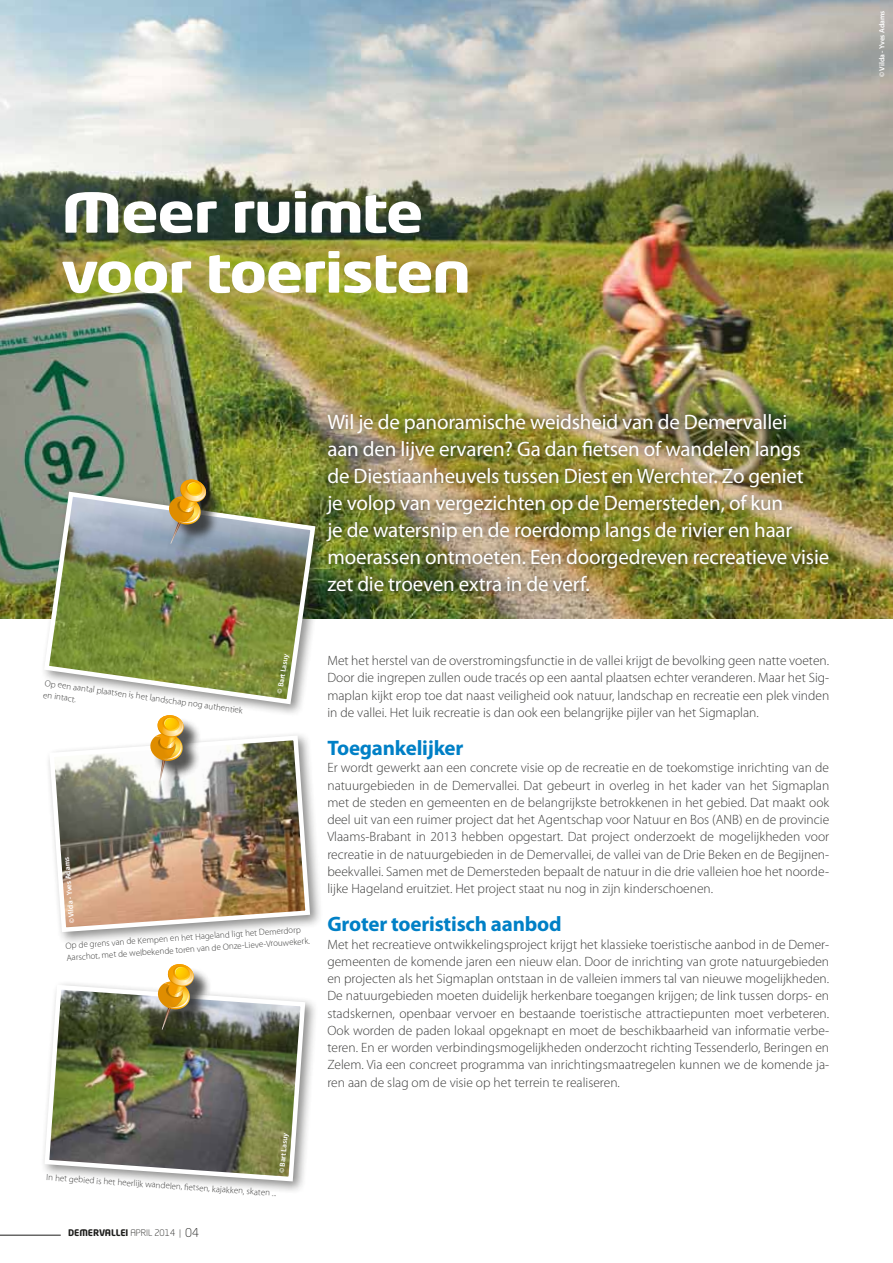
<style>
.page{position:relative;width:893px;height:1263px;background:#fff}
.page>*{position:absolute;margin:0;border:0;box-sizing:border-box;transform-origin:0 0}
.t1{font:700 54px/60px "Neo Tech Std";letter-spacing:-.03em;color:#fff;scale:1.2 1}
.t2{font:21px/27px "Myriad Pro";letter-spacing:-.01em;color:#fff}
.t3{font:700 21px "Myriad Pro";letter-spacing:-.01em;color:#0080c6}
.t4{font:300 13.5px/17.2px "Myriad Pro";color:#3c3c3b;text-align:justify}
.t5{font:300 9px/12px "Myriad Pro";color:#3c3c3b}
.t6{font:700 9px "Neo Tech Std";color:#1d1d1b}
.t7{font:600 7.5px "Myriad Pro";color:#fff}
.s1{font-weight:300}
.s2{font-weight:300;font-size:12px}
</style>
<div class="page">
<img style="left:0;top:0;width:893px;height:619px">
<hr style="left:0;top:1235px;width:61px;height:1px;background:#1d1d1b">
<div style="left:319px;top:407px;width:516px;height:192px;background:#1d1d1b;opacity:.75"></div>
<div style="left:40px;top:487px;width:288px;height:230px;background:#1d1d1b;opacity:.5"></div>
<img style="left:42px;top:489px;width:276px;height:218px">
<div style="left:45px;top:731px;width:278px;height:214px;background:#1d1d1b;opacity:.5"></div>
<img style="left:47px;top:733px;width:265px;height:201px">
<div style="left:40px;top:981px;width:278px;height:213px;background:#1d1d1b;opacity:.5"></div>
<img style="left:42px;top:982px;width:266px;height:202px">
<div style="left:172px;top:482px;width:53px;height:79px;background:#1d1d1b;opacity:.75"></div>
<img style="left:167px;top:479px;width:41px;height:65px">
<div style="left:153px;top:718px;width:49px;height:82px;background:#1d1d1b;opacity:.75"></div>
<svg style="left:149px;top:715px;width:36px;height:68px"></svg>
<div style="left:160px;top:967px;width:52px;height:80px;background:#1d1d1b;opacity:.75"></div>
<svg style="left:156px;top:964px;width:39px;height:66px;background:#ae914e"></svg>
<h1 class="t1" style="left:61px;top:181px;width:343px">Meer ruimte voor toeristen</h1>
<p class="t2" style="left:327px;top:408px;width:503px">Wil je de panoramische weidsheid van de Demervallei<br>aan den lijve ervaren? Ga dan fietsen of wandelen langs<br>de Diestiaanheuvels tussen Diest en Werchter. Zo geniet<br>je volop van vergezichten op de Demersteden, of kun<br>je de watersnip en de roerdomp langs de rivier en haar moerassen ontmoeten. Een doorgedreven recreatieve visie zet die troeven extra in de verf.</p>
<p class="t5" style="left:46px;top:677px;width:201px;rotate:8deg">Op een aantal plaatsen is het landschap nog authentiek en intact.</p>
<p class="t7" style="left:275px;top:693px;width:42px;rotate:-81deg">© Bart Lasuy</p>
<p class="t7" style="left:67px;top:924px;width:68px;rotate:-95deg">© Vilda - Yves Adams</p>
<p class="t5" style="left:65px;top:940px;width:246px;rotate:-4deg">Op de grens van de Kempen en het Hageland ligt het Demerdorp<br>Aarschot, met de welbekende toren van de Onze-Lieve-Vrouwekerk.</p>
<p class="t7" style="left:277px;top:1173px;width:42px;rotate:-85deg">© Bart Lasuy</p>
<p class="t5" style="left:47px;top:1171px;width:232px;rotate:4deg">In het gebied is het heerlijk wandelen, fi etsen, kajakken, skaten ...</p>
<p class="t6" style="left:68px;top:1226px;width:132px">DEMERVALLEI <span class="s1">APRIL 2014 |</span> <span class="s2">04</span></p>
<p class="t4" style="left:327px;top:652px;width:503px">Met het herstel van de overstromingsfunctie in de vallei krijgt de bevolking geen natte voeten.<br>Door die ingrepen zullen oude tracés op een aantal plaatsen echter veranderen. Maar het Sig&shy;maplan kijkt erop toe dat naast veiligheid ook natuur, landschap en recreatie een plek vinden in de vallei. Het luik recreatie is dan ook een belangrijke pijler van het Sigmaplan.</p>
<h2 class="t3" style="left:327px;top:734px;width:137px">Toegankelijker</h2>
<p class="t4" style="left:327px;top:759px;width:503px">Er wordt gewerkt aan een concrete visie op de recreatie en de toekomstige inrichting van de natuurgebieden in de Demervallei. Dat gebeurt in overleg in het kader van het Sigmaplan met de steden en gemeenten en de belangrijkste betrokkenen in het gebied. Dat maakt ook deel uit van een ruimer project dat het Agentschap voor Natuur en Bos (ANB) en de provincie Vlaams-Brabant in 2013 hebben opgestart. Dat project onderzoekt de mogelijkheden voor recreatie in de natuurgebieden in de Demervallei, de vallei van de Drie Beken en de Begijnen&shy;beekvallei. Samen met de Demersteden bepaalt de natuur in die drie valleien hoe het noorde&shy;lijke Hageland eruitziet. Het project staat nu nog in zijn kinderschoenen.</p>
<h2 class="t3" style="left:327px;top:910px;width:236px">Groter toeristisch aanbod</h2>
<p class="t4" style="left:327px;top:936px;width:503px">Met het recreatieve ontwikkelingsproject krijgt het klassieke toeristische aanbod in de Demer&shy;gemeenten de komende jaren een nieuw elan. Door de inrichting van grote natuurgebieden en projecten als het Sigmaplan ontstaan in de valleien immers tal van nieuwe mogelijkheden.<br>De natuurgebieden moeten duidelijk herkenbare toegangen krijgen; de link tussen dorps- en stadskernen, openbaar vervoer en bestaande toeristische attractiepunten moet verbeteren.<br>Ook worden de paden lokaal opgeknapt en moet de beschikbaarheid van informatie verbe&shy;teren. En er worden verbindingsmogelijkheden onderzocht richting Tessenderlo, Beringen en Zelem. Via een concreet programma van inrichtingsmaatregelen kunnen we de komende ja&shy;ren aan de slag om de visie op het terrein te realiseren.</p>
<p class="t7" style="left:877px;top:77px;width:68px;rotate:-90deg">© Vilda - Yves Adams</p>
</div>
